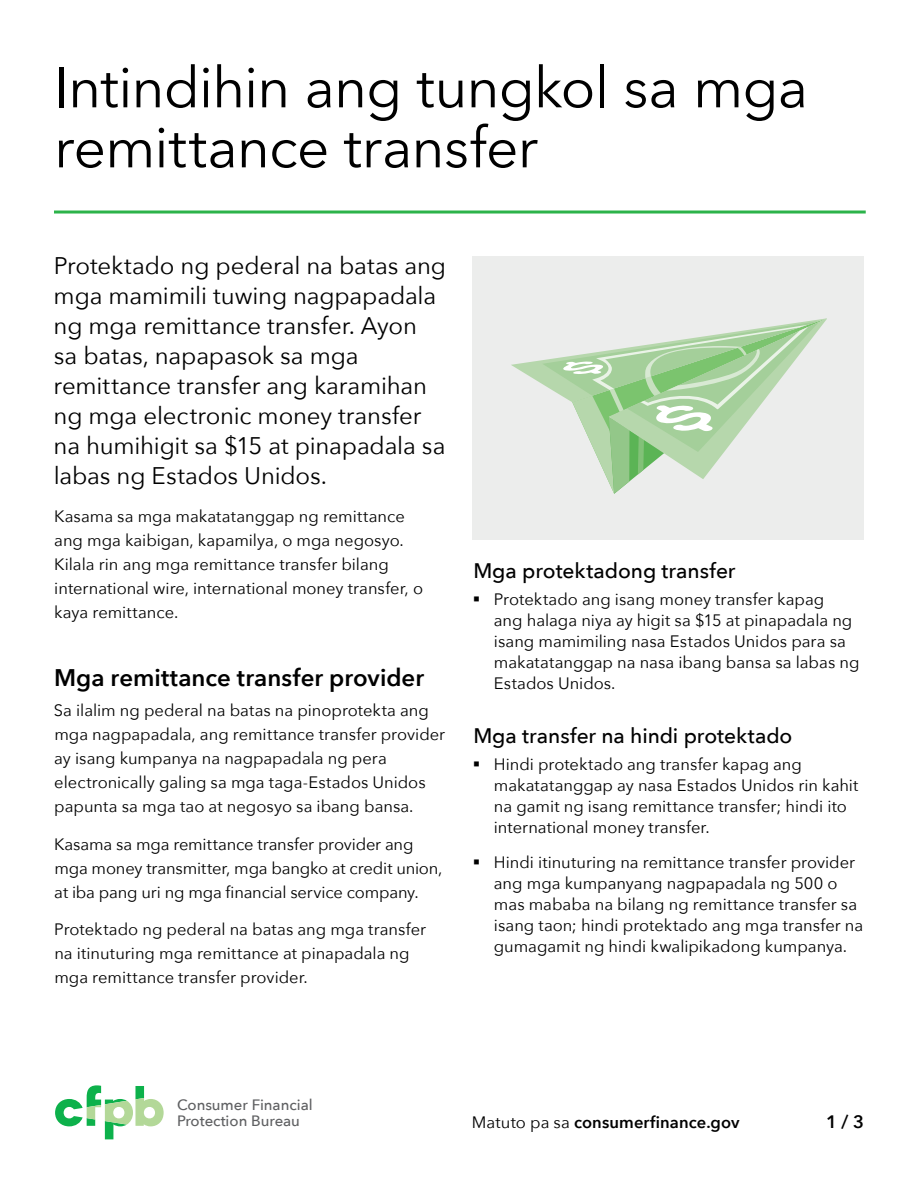
<style>
.page{position:relative;width:918px;height:1188px;background:#fff}
.page>*{position:absolute;margin:0;border:0;box-sizing:border-box;transform-origin:0 0}
.Main_H1{font:57px/60px "Avenir Next";letter-spacing:-.015em;color:#000}
.subheader__after_H1{font:24px/30px "Avenir Next";letter-spacing:-.005em;color:#000}
.H3_regular{font:600 24px "Avenir Next";color:#000}
.H4_regular{font:500 21px "Avenir Next";letter-spacing:-.005em;color:#000}
.t1{font:600 18px "Avenir Next";color:#000}
.paragraph{font:16.5px/24px "Avenir Next";color:#000}
.t2{font:600 16.5px "Avenir Next";letter-spacing:.005em;color:#000}
.t3{font:500 15px/15.8px "Avenir Next";color:#5f6062}
.s1{font-weight:400}
</style>
<div class="page">
<svg style="left:55px;top:1085px;width:109px;height:54px"></svg>
<hr style="left:54px;top:211px;width:812px;height:3px;background:#2cb34a">
<div style="left:472px;top:256px;width:392px;height:284px;background:#ecedec"></div>
<svg style="left:511px;top:318px;width:316px;height:176px"></svg>
<h1 class="Main_H1" style="left:54px;top:55px;width:756px">Intindihin ang tungkol sa mga remittance transfer</h1>
<p class="subheader__after_H1" style="left:54px;top:250px;width:394px">Protektado ng pederal na batas ang mga mamimili tuwing nagpapadala ng mga remittance transfer. Ayon sa batas, napapasok sa mga remittance transfer ang karamihan ng mga electronic money transfer na humihigit sa $15 at pinapadala sa labas ng Estados Unidos.</p>
<p class="paragraph" style="left:54px;top:503px;width:370px">Kasama sa mga makatatanggap ng remittance ang mga kaibigan, kapamilya, o mga negosyo.<br>Kilala rin ang mga remittance transfer bilang international wire, international money transfer, o kaya remittance.</p>
<p class="H3_regular" style="left:54px;top:657px;width:372px">Mga remittance transfer provider</p>
<p class="paragraph" style="left:54px;top:698px;width:393px">Sa ilalim ng pederal na batas na pinoprotekta ang mga nagpapadala, ang remittance transfer provider ay isang kumpanya na nagpapadala ng pera electronically galing sa mga taga-Estados Unidos papunta sa mga tao at negosyo sa ibang bansa.</p>
<p class="paragraph" style="left:54px;top:831px;width:390px">Kasama sa mga remittance transfer provider ang mga money transmitter, mga bangko at credit union, at iba pang uri ng mga financial service company.</p>
<p class="paragraph" style="left:54px;top:917px;width:373px">Protektado ng pederal na batas ang mga transfer na itinuturing mga remittance at pinapadala ng mga remittance transfer provider.</p>
<p class="H4_regular" style="left:473px;top:552px;width:264px">Mga protektadong transfer</p>
<p class="paragraph" style="left:494px;top:588px;width:367px;line-height:21px;text-indent:-21px">▪ Protektado ang isang money transfer kapag<br>ang halaga niya ay higit sa $15 at pinapadala ng isang mamimiling nasa Estados Unidos para sa makatatanggap na nasa ibang bansa sa labas ng Estados Unidos.</p>
<p class="H4_regular" style="left:473px;top:717px;width:321px">Mga transfer na hindi protektado</p>
<p class="paragraph" style="left:494px;top:753px;width:366px;line-height:21px;text-indent:-21px">▪ Hindi protektado ang transfer kapag ang makatatanggap ay nasa Estados Unidos rin kahit na gamit ng isang remittance transfer; hindi ito international money transfer.</p>
<p class="paragraph" style="left:494px;top:851px;width:371px;line-height:21px;text-indent:-21px">▪ Hindi itinuturing na remittance transfer provider ang mga kumpanyang nagpapadala ng 500 o mas mababa na bilang ng remittance transfer sa isang taon; hindi protektado ang mga transfer na gumagamit ng hindi kwalipikadong kumpanya.</p>
<p class="t3" style="left:177px;top:1096px;width:137px">Consumer Financial<br>Protection Bureau</p>
<p class="t2" style="left:472px;top:1108px;width:269px"><span class="s1">Matuto pa sa</span> consumerfinance.gov</p>
<p class="t1" style="left:826px;top:1106px;width:39px">1 / 3</p>
</div>
